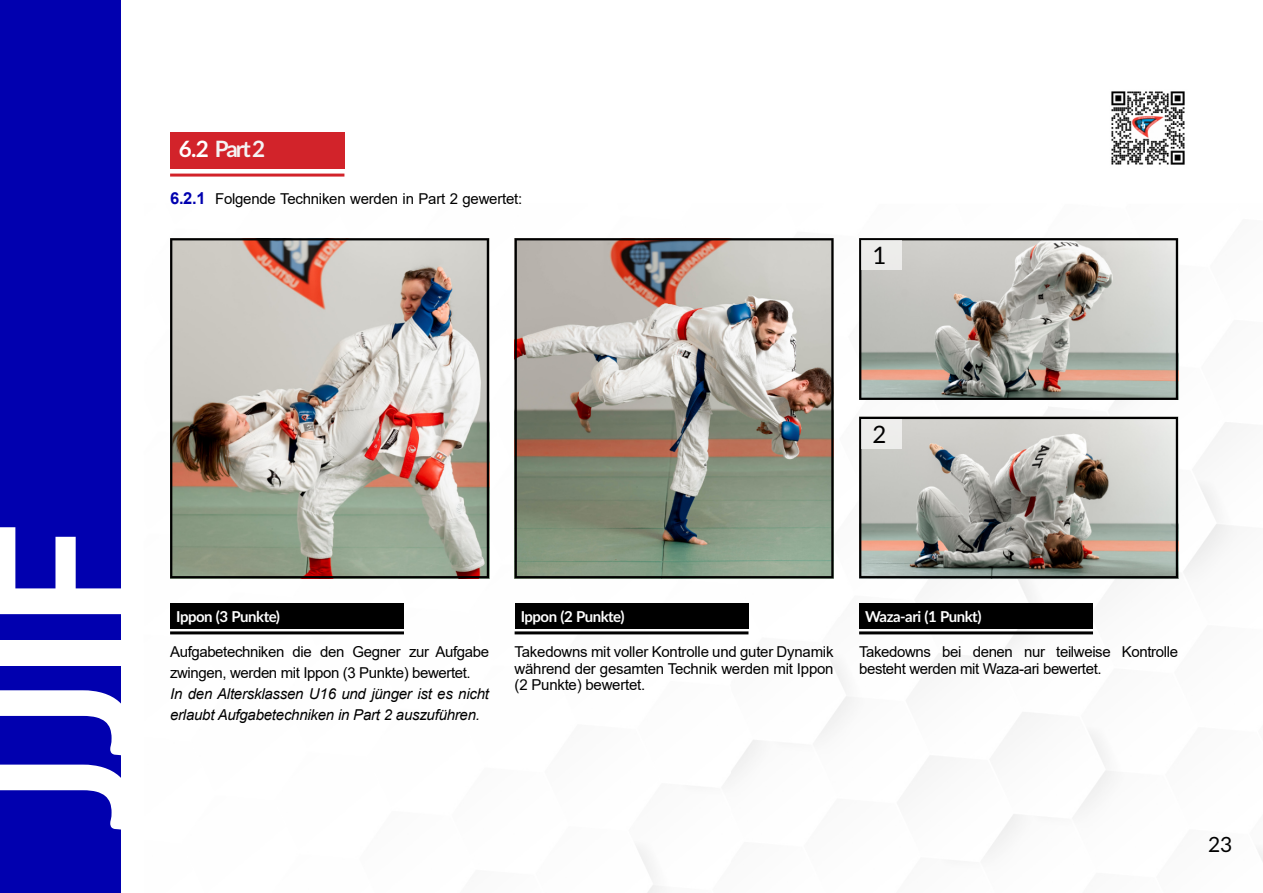
<style>
.page{position:relative;width:1263px;height:893px;background:#fff}
.page>*{position:absolute;margin:0;border:0;box-sizing:border-box;transform-origin:0 0}
.t1{font:700 187.5px "Lato";color:#fff}
.t2{font:24px "Lato";color:#000}
.t3{font:700 22.5px "Lato";letter-spacing:-.085em;color:#f4f4f4}
.t4{font:21px "Lato";color:#000}
.t5{font:15px/16.5px "Arial";letter-spacing:-.025em;color:#000}
.t6{font:italic 15px/21px "Arial";letter-spacing:-.015em;color:#000}
.t7{font:700 15px "Lato";letter-spacing:-.035em;color:#fff}
.s1{color:#fff}
.s2{font-weight:700;font-size:16.5px;color:#0000af}
</style>
<div class="page">
<img style="left:120px;top:0;width:1143px;height:893px">
<div style="left:0;top:0;width:120px;height:893px;background:#0100af"></div>
<div style="left:170px;top:132px;width:174px;height:37px;background:#d2232a"></div>
<hr style="left:170px;top:174px;width:174px;height:3px;background:#d2232a">
<img style="left:170px;top:238px;width:319px;height:340px">
<img style="left:515px;top:238px;width:318px;height:340px">
<hr style="left:170px;top:631px;width:234px;height:3px;background:#000">
<div style="left:170px;top:604px;width:234px;height:25px;background:#000"></div>
<hr style="left:859px;top:631px;width:234px;height:3px;background:#000">
<div style="left:859px;top:604px;width:234px;height:25px;background:#000"></div>
<hr style="left:515px;top:631px;width:233px;height:3px;background:#000">
<div style="left:515px;top:604px;width:233px;height:25px;background:#000"></div>
<img style="left:1106px;top:85px;width:85px;height:85px">
<svg style="left:859px;top:417px;width:319px;height:161px;background:#a6a59e"></svg>
<div style="left:861px;top:419px;width:41px;height:30px;background:#ededeb"></div>
<svg style="left:859px;top:238px;width:319px;height:162px;background:#aca9a3"></svg>
<div style="left:861px;top:240px;width:41px;height:30px;background:#edeceb"></div>
<h3 class="t3" style="left:179px;top:139px;width:88px"><span class="s1">6.2</span> Part2</h3>
<p class="t5" style="left:170px;top:191px;width:354px"><span class="s2">6.2.1</span> Folgende Techniken werden in Part 2 gewertet:</p>
<h2 class="t2" style="left:872px;top:245px;width:15px">1</h2>
<h1 class="t1" style="left:-20px;top:832px;width:312px;rotate:-90deg">JJIF</h1>
<h2 class="t2" style="left:872px;top:423px;width:15px">2</h2>
<p class="t7" style="left:176px;top:610px;width:105px">Ippon (3 Punkte)</p>
<p class="t7" style="left:521px;top:610px;width:105px">Ippon (2 Punkte)</p>
<p class="t7" style="left:865px;top:610px;width:118px">Waza-ari (1 Punkt)</p>
<p class="t5" style="left:170px;top:643px;width:320px;line-height:21px">Aufgabetechniken die den Gegner zur Aufgabe zwingen, werden mit Ippon (3 Punkte) bewertet.</p>
<p class="t6" style="left:170px;top:685px;width:320px">In den Altersklassen U16 und jünger ist es nicht erlaubt Aufgabetechniken in Part 2 auszuführen.</p>
<p class="t5" style="left:515px;top:645px;width:320px;text-align:justify">Takedowns mit voller Kontrolle und guter Dynamik während der gesamten Technik werden mit Ippon (2 Punkte) bewertet.</p>
<p class="t5" style="left:859px;top:645px;width:320px">Takedowns bei denen nur teilweise Kontrolle besteht werden mit Waza-ari bewertet.</p>
<h3 class="t4" style="left:1208px;top:836px;width:26px">23</h3>
</div>
